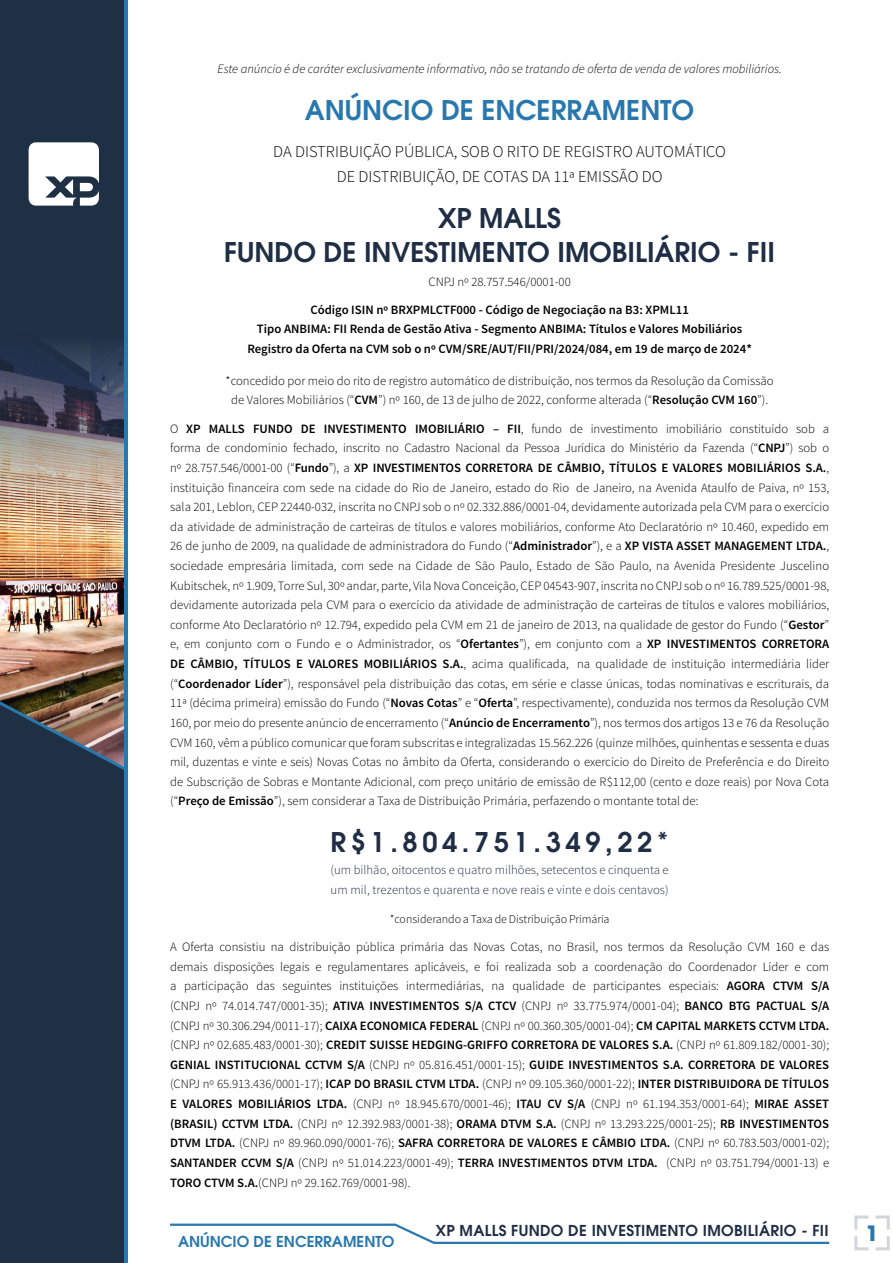
<style>
.page{position:relative;width:893px;height:1263px;background:#fff}
.page>*{position:absolute;margin:0;border:0;box-sizing:border-box;transform-origin:0 0}
.t1{font:600 27px/34px "ITC Avant Garde Pro";color:#1f2e45;text-align:center}
.t2{font:600 27px "ITC Avant Garde Pro";color:#2878ae}
.t3{font:600 27px "ITC Avant Garde Pro";letter-spacing:.175em;color:#1f2e45}
.t4{font:700 21px "ITC Avant Garde Pro";color:#2878ae}
.t5{font:300 16.5px/24.8px "Source Sans Pro";color:#000;text-align:center}
.t6{font:600 15px "ITC Avant Garde Pro";letter-spacing:.02em;color:#1f2e45}
.t7{font:600 15px "ITC Avant Garde Pro";color:#2878ae}
.t8{font:300 12.75px/19.6px "Source Sans Pro";color:#000;text-align:justify}
.t9{font:600 12.75px/19.5px "Source Sans Pro";color:#000;text-align:center}
.t10{font:300 12.75px/19.5px "Source Sans Pro";color:#1f2e45}
.t11{font:italic 300 12.75px "Source Sans Pro";color:#000}
.t12{font:300 12px "Source Sans Pro";color:#000}
.s1{font-weight:600}
</style>
<div class="page">
<hr style="left:170px;top:1223px;width:225px;height:3px;background:#2878ae">
<hr style="left:434px;top:1242px;width:395px;height:2px;background:#2878ae">
<svg style="left:392px;top:1223px;width:45px;height:21px"></svg>
<svg style="left:854px;top:1215px;width:36px;height:36px"></svg>
<img style="left:0;top:631px;width:124px;height:59px">
<div style="left:0;top:0;width:128px;height:311px;background:#1f2f44"></div>
<img style="left:0;top:311px;width:124px;height:320px">
<div style="left:0;top:782px;width:124px;height:255px;background:#1f2f44"></div>
<div style="left:0;top:1037px;width:128px;height:226px;background:#1f2f44"></div>
<img style="left:0;top:690px;width:124px;height:92px">
<hr style="left:124px;top:0;width:4px;height:1263px;background:#2878ae">
<svg style="left:29px;top:142px;width:70px;height:64px"></svg>
<p class="t11" style="left:217px;top:61px;width:566px">Este anúncio é de caráter exclusivamente informativo, não se tratando de oferta de venda de valores mobiliários.</p>
<h1 class="t2" style="left:305px;top:93px;width:391px">ANÚNCIO DE ENCERRAMENTO</h1>
<p class="t5" style="left:273px;top:139px;width:454px">DA DISTRIBUIÇÃO PÚBLICA, SOB O RITO DE REGISTRO AUTOMÁTICO<br>DE DISTRIBUIÇÃO, DE COTAS DA 11ª EMISSÃO DO</p>
<h1 class="t1" style="left:224px;top:200px;width:552px">XP MALLS<br>FUNDO DE INVESTIMENTO IMOBILIÁRIO - FII</h1>
<p class="t8" style="left:428px;top:271px;width:144px">CNPJ nº 28.757.546/0001-00</p>
<p class="t9" style="left:247px;top:300px;width:506px">Código ISIN nº BRXPMLCTF000 - Código de Negociação na B3: XPML11<br>Tipo ANBIMA: FII Renda de Gestão Ativa - Segmento ANBIMA: Títulos e Valores Mobiliários<br>Registro da Oferta na CVM sob o nº CVM/SRE/AUT/FII/PRI/2024/084, em 19 de março de 2024*</p>
<p class="t8" style="left:226px;top:370px;width:550px;text-align:center">*concedido por meio do rito de registro automático de distribuição, nos termos da Resolução da Comissão de Valores Mobiliários (“<span class="s1">CVM</span>”) nº 160, de 13 de julho de 2022, conforme alterada (“<span class="s1">Resolução CVM 160</span>”).</p>
<p class="t8" style="left:170px;top:419px;width:661px">O <span class="s1">XP MALLS FUNDO DE INVESTIMENTO IMOBILIÁRIO – FII</span>, fundo de investimento imobiliário constituído sob a forma de condomínio fechado, inscrito no Cadastro Nacional da Pessoa Jurídica do Ministério da Fazenda (“<span class="s1">CNPJ</span>”) sob o nº 28.757.546/0001-00 (“<span class="s1">Fundo</span>”), a <span class="s1">XP INVESTIMENTOS CORRETORA DE CÂMBIO, TÍTULOS E VALORES MOBILIÁRIOS S.A.</span>, instituição financeira com sede na cidade do Rio de Janeiro, estado do Rio de Janeiro, na Avenida Ataulfo de Paiva, nº 153, sala 201, Leblon, CEP 22440-032, inscrita no CNPJ sob o nº 02.332.886/0001-04, devidamente autorizada pela CVM para o exercício da atividade de administração de carteiras de títulos e valores mobiliários, conforme Ato Declaratório nº 10.460, expedido em 26 de junho de 2009, na qualidade de administradora do Fundo (“<span class="s1">Administrador</span>”), e a <span class="s1">XP VISTA ASSET MANAGEMENT LTDA.</span>, sociedade empresária limitada, com sede na Cidade de São Paulo, Estado de São Paulo, na Avenida Presidente Juscelino Kubitschek, nº 1.909, Torre Sul, 30º andar, parte, Vila Nova Conceição, CEP 04543-907, inscrita no CNPJ sob o nº 16.789.525/0001-98, devidamente autorizada pela CVM para o exercício da atividade de administração de carteiras de títulos e valores mobiliários, conforme Ato Declaratório nº 12.794, expedido pela CVM em 21 de janeiro de 2013, na qualidade de gestor do Fundo (“<span class="s1">Gestor</span>” e, em conjunto com o Fundo e o Administrador, os “<span class="s1">Ofertantes</span>”), em conjunto com a <span class="s1">XP INVESTIMENTOS CORRETORA DE CÂMBIO, TÍTULOS E VALORES MOBILIÁRIOS S.A.</span>, acima qualificada, na qualidade de instituição intermediária líder (“<span class="s1">Coordenador Líder</span>”), responsável pela distribuição das cotas, em série e classe únicas, todas nominativas e escriturais, da 11ª (décima primeira) emissão do Fundo (“<span class="s1">Novas Cotas</span>” e “<span class="s1">Oferta</span>”, respectivamente), conduzida nos termos da Resolução CVM 160, por meio do presente anúncio de encerramento (“<span class="s1">Anúncio de Encerramento</span>”), nos termos dos artigos 13 e 76 da Resolução CVM 160, vêm a público comunicar que foram subscritas e integralizadas 15.562.226 (quinze milhões, quinhentas e sessenta e duas mil, duzentas e vinte e seis) Novas Cotas no âmbito da Oferta, considerando o exercício do Direito de Preferência e do Direito de Subscrição de Sobras e Montante Adicional, com preço unitário de emissão de R$112,00 (cento e doze reais) por Nova Cota (“<span class="s1">Preço de Emissão</span>”), sem considerar a Taxa de Distribuição Primária, perfazendo o montante total de:</p>
<h1 class="t3" style="left:330px;top:824px;width:340px">R$1.804.751.349,22*</h1>
<p class="t10" style="left:330px;top:860px;width:340px">(um bilhão, oitocentos e quatro milhões, setecentos e cinquenta e um mil, trezentos e quarenta e nove reais e vinte e dois centavos)</p>
<p class="t12" style="left:390px;top:911px;width:221px">*considerando a Taxa de Distribuição Primária</p>
<p class="t8" style="left:170px;top:937px;width:661px">A Oferta consistiu na distribuição pública primária das Novas Cotas, no Brasil, nos termos da Resolução CVM 160 e das demais disposições legais e regulamentares aplicáveis, e foi realizada sob a coordenação do Coordenador Líder e com a participação das seguintes instituições intermediárias, na qualidade de participantes especiais: <span class="s1">AGORA CTVM S/A </span>(CNPJ nº 74.014.747/0001-35); <span class="s1">ATIVA INVESTIMENTOS S/A CTCV</span> (CNPJ nº 33.775.974/0001-04); <span class="s1">BANCO BTG PACTUAL S/A </span>(CNPJ nº 30.306.294/0011-17); <span class="s1">CAIXA ECONOMICA FEDERAL</span> (CNPJ nº 00.360.305/0001-04); <span class="s1">CM CAPITAL MARKETS CCTVM LTDA. </span>(CNPJ nº 02.685.483/0001-30); <span class="s1">CREDIT SUISSE HEDGING-GRIFFO CORRETORA DE VALORES S.A.</span> (CNPJ nº 61.809.182/0001-30); <span class="s1">GENIAL INSTITUCIONAL CCTVM S/A</span> (CNPJ nº 05.816.451/0001-15); <span class="s1">GUIDE INVESTIMENTOS S.A. CORRETORA DE VALORES </span>(CNPJ nº 65.913.436/0001-17); <span class="s1">ICAP DO BRASIL CTVM LTDA.</span> (CNPJ nº 09.105.360/0001-22); <span class="s1">INTER DISTRIBUIDORA DE TÍTULOS E VALORES MOBILIÁRIOS LTDA.</span> (CNPJ nº 18.945.670/0001-46); <span class="s1">ITAU CV S/A</span> (CNPJ nº 61.194.353/0001-64); <span class="s1">MIRAE ASSET (BRASIL) CCTVM LTDA.</span> (CNPJ nº 12.392.983/0001-38); <span class="s1">ORAMA DTVM S.A.</span> (CNPJ nº 13.293.225/0001-25); <span class="s1">RB INVESTIMENTOS DTVM LTDA.</span> (CNPJ nº 89.960.090/0001-76); <span class="s1">SAFRA CORRETORA DE VALORES E CÂMBIO LTDA.</span> (CNPJ nº 60.783.503/0001-02); <span class="s1">SANTANDER CCVM S/A</span> (CNPJ nº 51.014.223/0001-49); <span class="s1">TERRA INVESTIMENTOS DTVM LTDA.</span> (CNPJ nº 03.751.794/0001-13) e <span class="s1">TORO CTVM S.A.</span>(CNPJ nº 29.162.769/0001-98).</p>
<p class="t7" style="left:178px;top:1231px;width:218px">ANÚNCIO DE ENCERRAMENTO</p>
<p class="t6" style="left:436px;top:1220px;width:394px">XP MALLS FUNDO DE INVESTIMENTO IMOBILIÁRIO - FII</p>
<h2 class="t4" style="left:866px;top:1219px;width:14px">1</h2>
</div>
